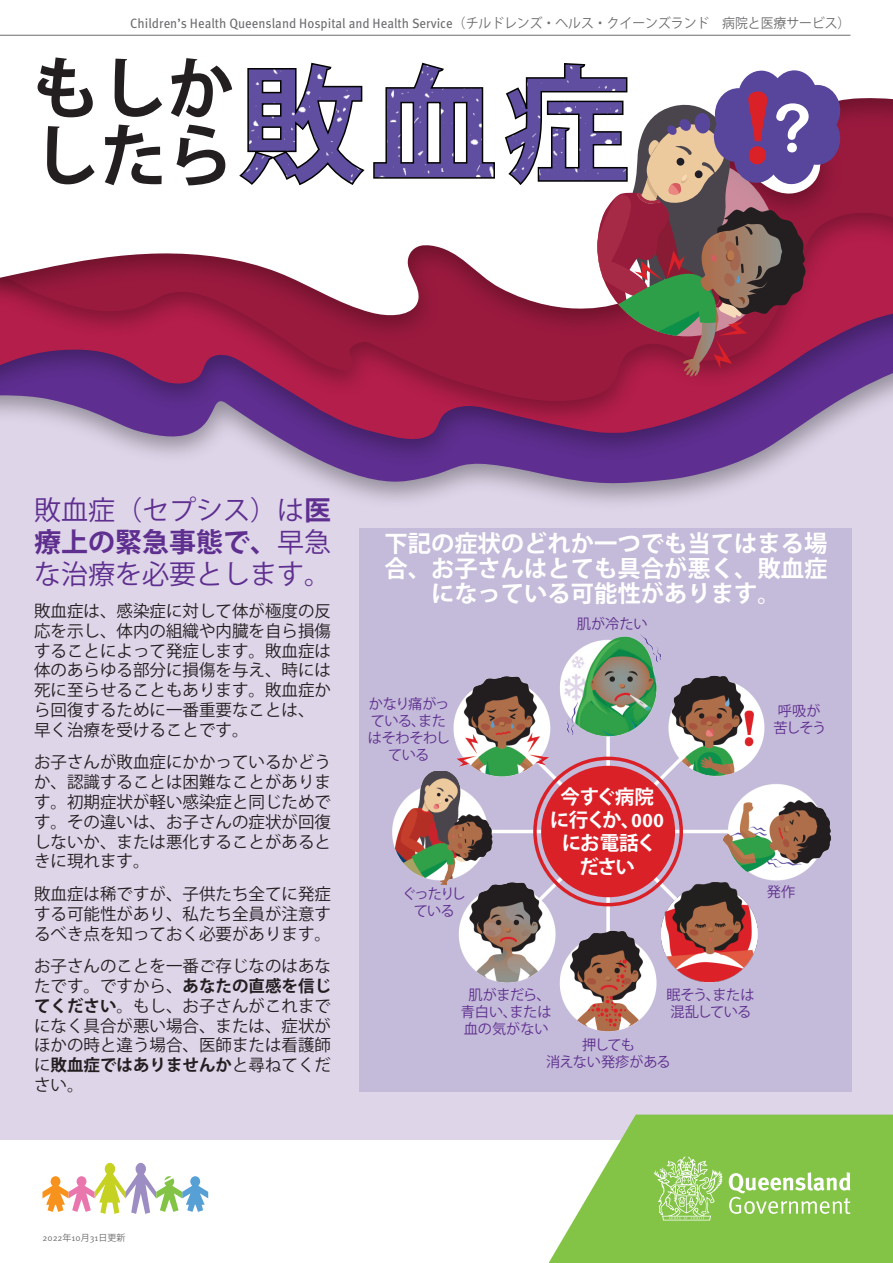
<style>
.page{position:relative;width:893px;height:1263px;background:#fff}
.page>*{position:absolute;margin:0;border:0;box-sizing:border-box;transform-origin:0 0}
.t1{font:700 67.5px/67.5px "Koz Go Pro";color:#231f20}
.t2{font:27px/32.4px "Koz Go Pro";color:#5e2f8f;text-align:justify}
.t3{font:700 23.25px/24.8px "Koz Go Pro";color:#fff;text-align:center}
.t4{font:700 19.5px/23.4px "Koz Go Pro";letter-spacing:-.05em;color:#fff;text-align:center}
.t5{font:16.5px/19.8px "Koz Go Pro";color:#231f20;text-align:justify}
.t6{font:14.25px/17px "Koz Go Pro";letter-spacing:-.04em;color:#5e2f8f;text-align:center}
.t7{font:14.25px/17px "Koz Go Pro";color:#5e2f8f;text-align:center}
.t8{font:14.25px/17px "Koz Go Pro";letter-spacing:-.09em;color:#5e2f8f;text-align:center}
.Department_heading{font:13.5px "Meta OT";color:#6c6d70;scale:.95 1}
.t9{font:9px "Meta OT Norm";color:#6c6d70}
.s1{font-family:"Koz Go Pro"}
.s2{font-weight:700}
.s3{font-family:"Meta OT"}
</style>
<div class="page">
<div style="left:0;top:534px;width:893px;height:606px;background:#dfd5e9"></div>
<svg style="left:0;top:486px;width:893px;height:11px;background:#d4cbde"></svg>
<img style="left:0;top:452px;width:893px;height:34px">
<img style="left:0;top:419px;width:893px;height:32px">
<svg style="left:0;top:362px;width:893px;height:57px;background:#882f6b"></svg>
<img style="left:0;top:336px;width:893px;height:26px">
<svg style="left:0;top:98px;width:893px;height:238px"></svg>
<div style="left:360px;top:528px;width:492px;height:564px;background:#c4bad9"></div>
<hr style="left:0;top:35px;width:850px;height:1px;background:#6c6d70">
<svg style="left:549px;top:1114px;width:344px;height:149px;background:#95cb63"></svg>
<svg style="left:43px;top:1163px;width:165px;height:51px"></svg>
<svg style="left:729px;top:1172px;width:121px;height:42px"></svg>
<svg style="left:654px;top:1156px;width:68px;height:64px;background:#a1d274"></svg>
<svg style="left:597px;top:70px;width:244px;height:307px;background:#905b6e"></svg>
<svg style="left:497px;top:740px;width:223px;height:182px"></svg>
<img style="left:560px;top:634px;width:101px;height:106px">
<img style="left:660px;top:668px;width:105px;height:113px">
<img style="left:453px;top:676px;width:105px;height:107px">
<img style="left:652px;top:874px;width:106px;height:109px">
<img style="left:458px;top:874px;width:106px;height:109px">
<img style="left:551px;top:922px;width:114px;height:110px">
<div style="left:541px;top:766px;width:134px;height:131px;background:#da2128;border-radius:50%"></div>
<div style="left:533px;top:757px;width:150px;height:149px;border:3px solid #da2128;border-radius:50%"></div>
<img style="left:720px;top:771px;width:112px;height:114px">
<img style="left:392px;top:771px;width:105px;height:114px">
<svg style="left:238px;top:62px;width:390px;height:124px"></svg>
<p class="Department_heading" style="left:130px;top:16px;width:760px">Children’s Health Queensland Hospital and Health Service<span class="s1">（チルドレンズ・ヘルス・クイーンズランド　病院と医療サービス）</span></p>
<p class="t1" style="left:32px;top:59px;width:204px">もしかしたら</p>
<p class="t2" style="left:34px;top:494px;width:298px">敗血症（セプシス）は<span class="s2">医療上の緊急事態で、</span>早急な治療を必要とします。</p>
<p class="t5" style="left:34px;top:601px;width:298px;text-align:left">敗血症は、感染症に対して体が極度の反応を示し、体内の組織や内臓を自ら損傷することによって発症します。敗血症は体のあらゆる部分に損傷を与え、時には死に至らせることもあります。敗血症から回復するために一番重要なことは、早く治療を受けることです。</p>
<p class="t5" style="left:34px;top:753px;width:298px">お子さんが敗血症にかかっているかどうか、認識することは困難なことがあります。初期症状が軽い感染症と同じためです。その違いは、お子さんの症状が回復しないか、または悪化することがあるときに現れます。</p>
<p class="t5" style="left:34px;top:884px;width:298px">敗血症は稀ですが、子供たち全てに発症する可能性があり、私たち全員が注意するべき点を知っておく必要があります。</p>
<p class="t5" style="left:34px;top:957px;width:298px">お子さんのことを一番ご存じなのはあなたです。ですから、<span class="s2">あなたの直感を信じてください</span>。もし、お子さんがこれまでになく具合が悪い場合、または、症状がほかの時と違う場合、医師または看護師に<span class="s2">敗血症ではありませんか</span>と尋ねてください。</p>
<p class="t3" style="left:384px;top:533px;width:445px">下記の症状のどれか一つでも当てはまる場合、お子さんはとても具合が悪く、敗血症になっている可能性があります。</p>
<p class="t6" style="left:368px;top:695px;width:84px">かなり痛がっている、またはそわそわしている</p>
<p class="t8" style="left:402px;top:885px;width:65px">ぐったりしている</p>
<p class="t6" style="left:577px;top:615px;width:72px">肌が冷たい</p>
<p class="t4" style="left:550px;top:786px;width:116px">今すぐ病院に行くか、<span class="s3">000</span>にお電話ください</p>
<p class="t6" style="left:773px;top:702px;width:54px">呼吸が苦しそう</p>
<p class="t6" style="left:767px;top:883px;width:30px">発作</p>
<p class="t7" style="left:461px;top:987px;width:92px">肌がまだら、青白い、または血の気がない</p>
<p class="t6" style="left:667px;top:987px;width:89px;text-align:left">眠そう、または混乱している</p>
<p class="t6" style="left:546px;top:1037px;width:126px">押しても<br>消えない発疹がある</p>
<p class="t9" style="left:43px;top:1232px;width:84px">2022<span class="s1">年</span>10<span class="s1">月</span>31<span class="s1">日更新</span></p>
</div>
